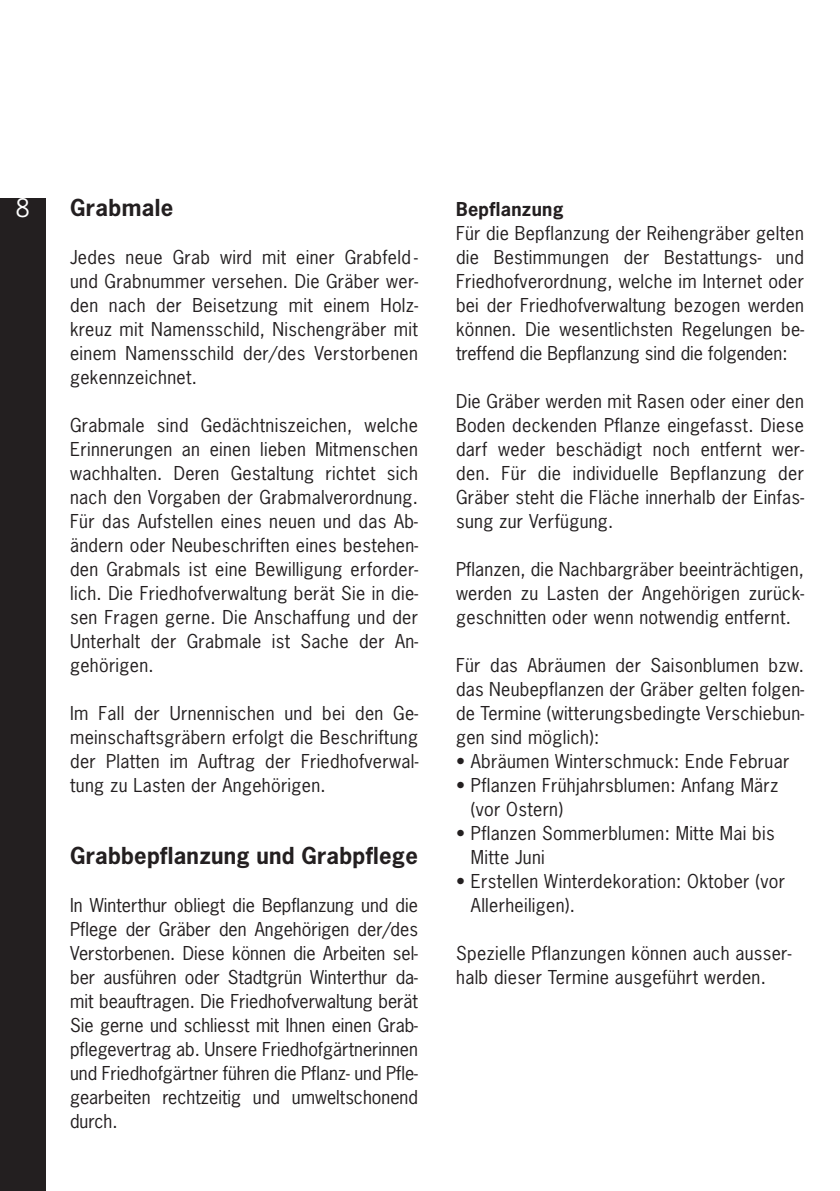
<style>
.page{position:relative;width:840px;height:1191px;background:#fff}
.page>*{position:absolute;margin:0;border:0;box-sizing:border-box;transform-origin:0 0}
.t1{font:24px "News Gothic";color:#fff}
.t2{font:700 22px "News Gothic";letter-spacing:.01em;color:#231f20}
.t3{font:18px/24px "News Gothic";letter-spacing:.015em;color:#231f20;text-align:justify}
.t4{font:700 18px "News Gothic";letter-spacing:.02em;color:#231f20}
</style>
<div class="page">
<div style="left:0;top:198px;width:45px;height:993px;background:#231f20"></div>
<h1 class="t1" style="left:16px;top:194px;width:15px">8</h1>
<p class="t2" style="left:70px;top:196px;width:105px">Grabmale</p>
<p class="t3" style="left:70px;top:246px;width:349px">Jedes neue Grab wird mit einer Grabfeld - und Grabnummer versehen. Die Gräber wer&shy;den nach der Beisetzung mit einem Holz&shy;kreuz mit Namensschild, Nischengräber mit einem Namensschild der/des Verstorbenen gekennzeichnet.</p>
<p class="t3" style="left:70px;top:414px;width:349px">Grabmale sind Gedächtniszeichen, welche Erinnerungen an einen lieben Mitmenschen wachhalten. Deren Gestaltung richtet sich nach den Vorgaben der Grabmalverordnung.<br>Für das Aufstellen eines neuen und das Ab&shy;ändern oder Neubeschriften eines bestehen&shy;den Grabmals ist eine Bewilligung erforder&shy;lich. Die Friedhofverwaltung berät Sie in die&shy;sen Fragen gerne. Die Anschaffung und der Unterhalt der Grabmale ist Sache der An&shy;gehörigen.</p>
<p class="t3" style="left:70px;top:702px;width:349px">Im Fall der Urnennischen und bei den Ge&shy;meinschaftsgräbern erfolgt die Beschriftung der Platten im Auftrag der Friedhofverwal&shy;tung zu Lasten der Angehörigen.</p>
<p class="t2" style="left:70px;top:844px;width:349px">Grabbepflanzung und Grabpflege</p>
<p class="t3" style="left:70px;top:894px;width:349px">In Winterthur obliegt die Bepflanzung und die Pflege der Gräber den Angehörigen der/des Verstorbenen. Diese können die Arbeiten sel&shy;ber ausführen oder Stadtgrün Winterthur da&shy;mit beauftragen. Die Friedhofverwaltung berät Sie gerne und schliesst mit Ihnen einen Grab&shy;pflegevertrag ab. Unsere Friedhofgärtnerinnen und Friedhofgärtner führen die Pflanz- und Pfle&shy;gearbeiten rechtzeitig und umweltschonend durch.</p>
<p class="t4" style="left:456px;top:199px;width:109px">Bepflanzung</p>
<p class="t3" style="left:456px;top:222px;width:349px">Für die Bepflanzung der Reihengräber gelten die Bestimmungen der Bestattungs- und Friedhofverordnung, welche im Internet oder bei der Friedhofverwaltung bezogen werden können. Die wesentlichsten Regelungen be&shy;treffend die Bepflanzung sind die folgenden:</p>
<p class="t3" style="left:456px;top:390px;width:349px">Die Gräber werden mit Rasen oder einer den Boden deckenden Pflanze eingefasst. Diese darf weder beschädigt noch entfernt wer&shy;den. Für die individuelle Bepflanzung der Gräber steht die Fläche innerhalb der Einfas&shy;sung zur Verfügung.</p>
<p class="t3" style="left:456px;top:558px;width:349px">Pflanzen, die Nachbargräber beeinträchtigen, werden zu Lasten der Angehörigen zurück&shy;geschnitten oder wenn notwendig entfernt.</p>
<p class="t3" style="left:456px;top:654px;width:349px">Für das Abräumen der Saisonblumen bzw. das Neubepflanzen der Gräber gelten folgen&shy;de Termine (witterungsbedingte Verschiebun&shy;gen sind möglich):</p>
<p class="t3" style="left:456px;top:750px;width:334px">• Abräumen Winterschmuck: Ende Februar</p>
<p class="t3" style="left:470px;top:774px;width:309px;text-indent:-15px">• Pflanzen Frühjahrsblumen: Anfang März (vor Ostern)</p>
<p class="t3" style="left:470px;top:822px;width:305px;text-indent:-15px">• Pflanzen Sommerblumen: Mitte Mai bis<br>Mitte Juni</p>
<p class="t3" style="left:470px;top:870px;width:315px;text-indent:-15px">• Erstellen Winterdekoration: Oktober (vor<br>Allerheiligen).</p>
<p class="t3" style="left:456px;top:942px;width:337px">Spezielle Pflanzungen können auch ausser&shy;halb dieser Termine ausgeführt werden.</p>
</div>
